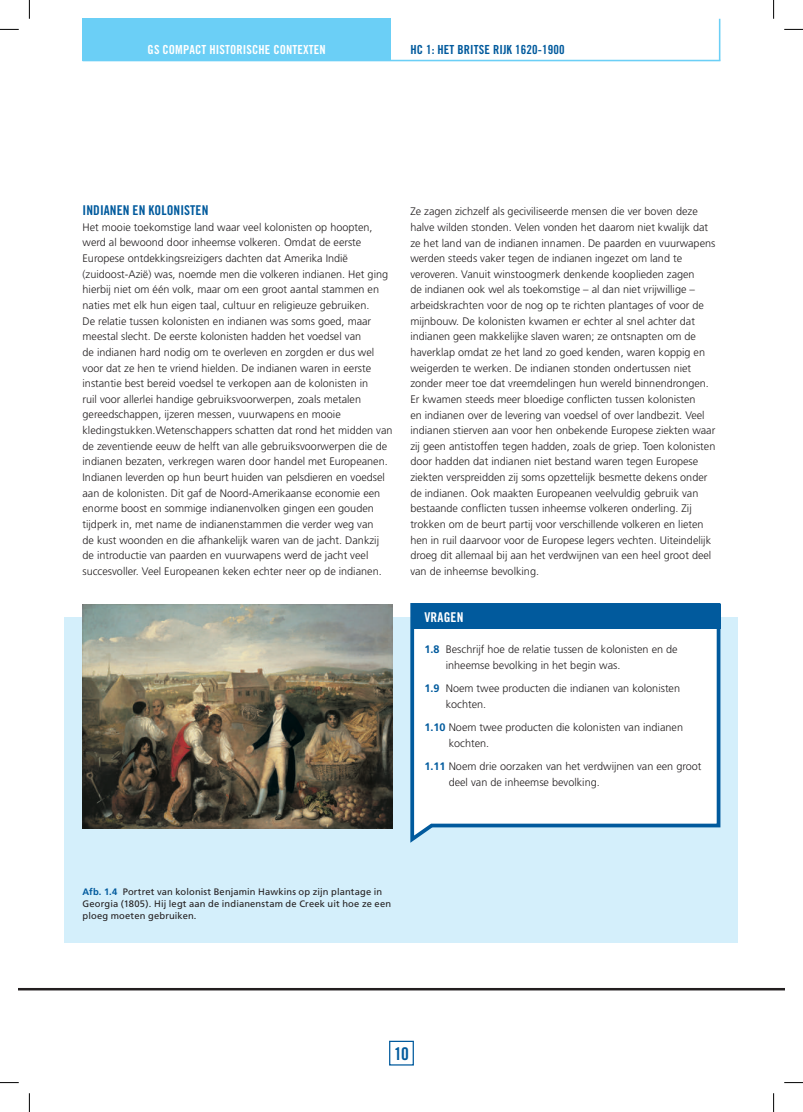
<style>
.page{position:relative;width:803px;height:1112px;background:#fff}
.page>*{position:absolute;margin:0;border:0;box-sizing:border-box;transform-origin:0 0}
.t1{font:17.5px "Trade Gothic LT Std Bd Cn 20";color:#015a9d}
.t2{font:13.5px "Trade Gothic LT Std Bd Cn 20";letter-spacing:.005em;color:#015a9d}
.t3{font:13.5px "Trade Gothic LT Std Bd Cn 20";letter-spacing:.01em;color:#fff}
.t4{font:12.5px "Trade Gothic LT Std Bd Cn 20";letter-spacing:.01em;color:#fff}
.t5{font:12.5px "Trade Gothic LT Std Bd Cn 20";letter-spacing:.01em;color:#015a9d}
.t6{font:300 10.88px/15.6px "Frutiger";color:#231f20}
.t7{font:9.38px/11.8px "Frutiger";letter-spacing:.015em;color:#231f20}
.s1{font-weight:700;color:#015a9d}
</style>
<div class="page">
<div style="left:65px;top:617px;width:673px;height:325px;background:#d4effb"></div>
<hr style="left:83px;top:60px;width:637px;height:1px;background:#6bcff6">
<div style="left:83px;top:19px;width:308px;height:42px;background:#6bcff6"></div>
<hr style="left:719px;top:19px;width:1px;height:41px;background:#6bcff6">
<hr style="left:19px;top:987px;width:765px;height:3px;background:#231f20">
<svg style="left:410px;top:603px;width:311px;height:240px"></svg>
<div style="left:413px;top:604px;width:307px;height:24px;background:#015a9d"></div>
<img style="left:83px;top:604px;width:310px;height:224px">
<div style="left:389px;top:1040px;width:25px;height:25px;border:1px solid #015a9d"></div>
<svg style="left:0;top:29px;width:19px;height:1px"></svg>
<svg style="left:784px;top:29px;width:19px;height:1px"></svg>
<svg style="left:0;top:1082px;width:19px;height:1px"></svg>
<svg style="left:784px;top:1082px;width:19px;height:1px"></svg>
<svg style="left:29px;top:0;width:1px;height:19px"></svg>
<svg style="left:29px;top:1093px;width:1px;height:18px"></svg>
<svg style="left:773px;top:0;width:1px;height:19px"></svg>
<svg style="left:773px;top:1093px;width:1px;height:18px"></svg>
<p class="t4" style="left:148px;top:42px;width:180px">GS COMPACT HISTORISCHE CONTEXTEN</p>
<p class="t5" style="left:410px;top:42px;width:156px">HC 1: HET BRITSE RIJK 1620-1900</p>
<p class="t2" style="left:83px;top:202px;width:127px">INDIANEN EN KOLONISTEN</p>
<p class="t6" style="left:83px;top:219px;width:312px">Het mooie toekomstige land waar veel kolonisten op hoopten, werd al bewoond door inheemse volkeren. Omdat de eerste Europese ontdekkingsreizigers dachten dat Amerika Indië (zuidoost-Azië) was, noemde men die volkeren indianen. Het ging hierbij niet om één volk, maar om een groot aantal stammen en naties met elk hun eigen taal, cultuur en religieuze gebruiken.<br>De relatie tussen kolonisten en indianen was soms goed, maar meestal slecht. De eerste kolonisten hadden het voedsel van<br>de indianen hard nodig om te overleven en zorgden er dus wel voor dat ze hen te vriend hielden. De indianen waren in eerste instantie best bereid voedsel te verkopen aan de kolonisten in<br>ruil voor allerlei handige gebruiksvoorwerpen, zoals metalen gereedschappen, ijzeren messen, vuurwapens en mooie kledingstukken.Wetenschappers schatten dat rond het midden van de zeventiende eeuw de helft van alle gebruiksvoorwerpen die de indianen bezaten, verkregen waren door handel met Europeanen.<br>Indianen leverden op hun beurt huiden van pelsdieren en voedsel aan de kolonisten. Dit gaf de Noord-Amerikaanse economie een enorme boost en sommige indianenvolken gingen een gouden tijdperk in, met name de indianenstammen die verder weg van<br>de kust woonden en die afhankelijk waren van de jacht. Dankzij de introductie van paarden en vuurwapens werd de jacht veel succesvoller. Veel Europeanen keken echter neer op de indianen.</p>
<p class="t6" style="left:410px;top:203px;width:307px">Ze zagen zichzelf als geciviliseerde mensen die ver boven deze halve wilden stonden. Velen vonden het daarom niet kwalijk dat ze het land van de indianen innamen. De paarden en vuurwapens werden steeds vaker tegen de indianen ingezet om land te veroveren. Vanuit winstoogmerk denkende kooplieden zagen<br>de indianen ook wel als toekomstige – al dan niet vrijwillige – arbeidskrachten voor de nog op te richten plantages of voor de mijnbouw. De kolonisten kwamen er echter al snel achter dat indianen geen makkelijke slaven waren; ze ontsnapten om de haverklap omdat ze het land zo goed kenden, waren koppig en weigerden te werken. De indianen stonden ondertussen niet zonder meer toe dat vreemdelingen hun wereld binnendrongen.<br>Er kwamen steeds meer bloedige conflicten tussen kolonisten<br>en indianen over de levering van voedsel of over landbezit. Veel indianen stierven aan voor hen onbekende Europese ziekten waar zij geen antistoffen tegen hadden, zoals de griep. Toen kolonisten door hadden dat indianen niet bestand waren tegen Europese ziekten verspreidden zij soms opzettelijk besmette dekens onder de indianen. Ook maakten Europeanen veelvuldig gebruik van bestaande conflicten tussen inheemse volkeren onderling. Zij trokken om de beurt partij voor verschillende volkeren en lieten hen in ruil daarvoor voor de Europese legers vechten. Uiteindelijk droeg dit allemaal bij aan het verdwijnen van een heel groot deel van de inheemse bevolking.</p>
<p class="t3" style="left:424px;top:608px;width:40px">VRAGEN</p>
<p class="t6" style="left:446px;top:641px;width:233px;text-indent:-21px"><span class="s1">1.8</span> Beschrijf hoe de relatie tussen de kolonisten en de inheemse bevolking in het begin was.</p>
<p class="t6" style="left:446px;top:680px;width:236px;text-indent:-21px"><span class="s1">1.9</span> Noem twee producten die indianen van kolonisten kochten.</p>
<p class="t6" style="left:449px;top:719px;width:236px;text-indent:-24px"><span class="s1">1.10</span> Noem twee producten die kolonisten van indianen kochten.</p>
<p class="t6" style="left:449px;top:758px;width:254px;text-indent:-24px"><span class="s1">1.11</span> Noem drie oorzaken van het verdwijnen van een groot deel van de inheemse bevolking.</p>
<p class="t7" style="left:83px;top:885px;width:310px"><span class="s1">Afb. 1.4</span> Portret van kolonist Benjamin Hawkins op zijn plantage in<br>Georgia (1805). Hij legt aan de indianenstam de Creek uit hoe ze een ploeg moeten gebruiken.</p>
<h1 class="t1" style="left:394px;top:1042px;width:16px">10</h1>
</div>
